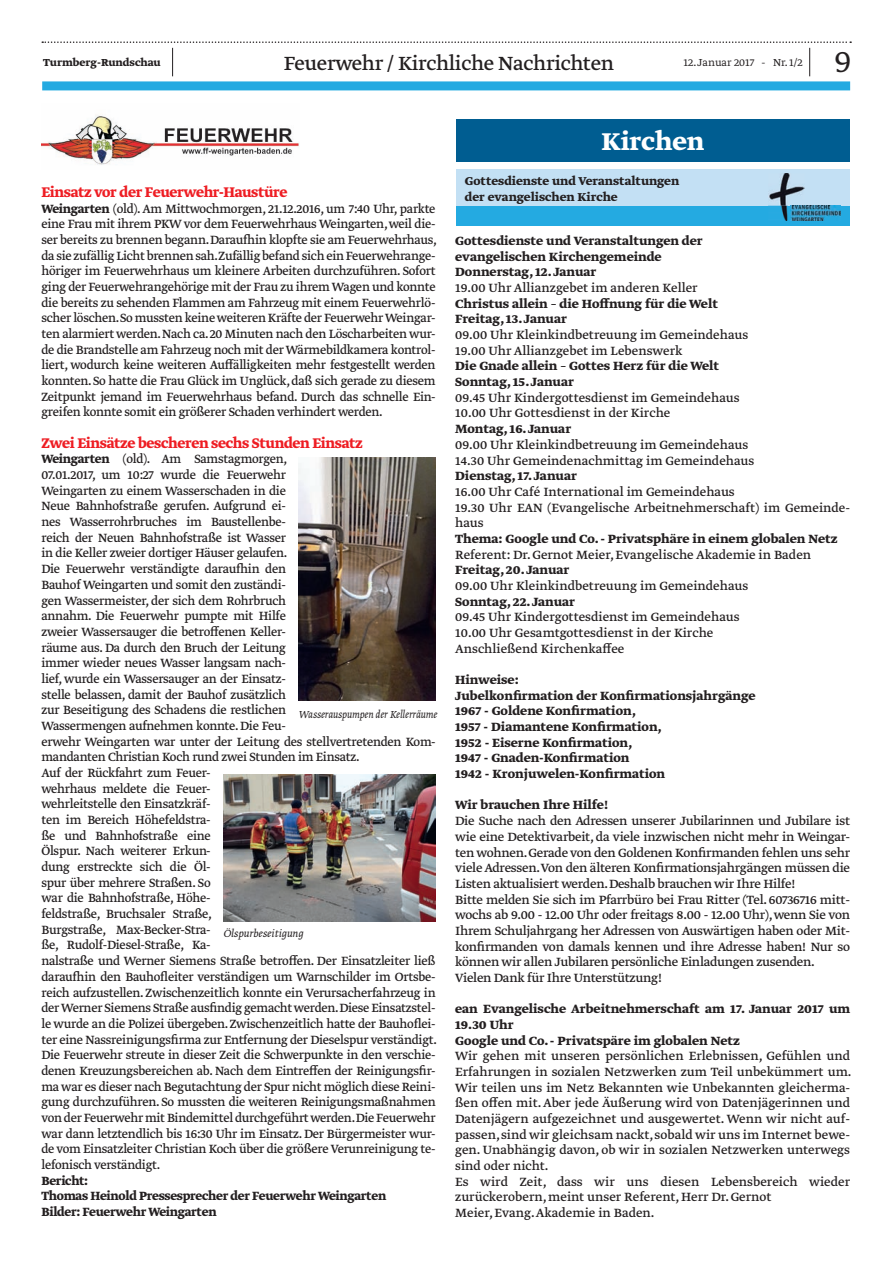
<style>
.page{position:relative;width:893px;height:1263px;background:#fff}
.page>*{position:absolute;margin:0;border:0;box-sizing:border-box;transform-origin:0 0}
.t1{font:300 36px "Greta Text Std";color:#231f20}
.t2{font:700 28.65px "Greta Text Std";color:#fff}
.t3{font:22.5px "Greta Text Std";letter-spacing:-.015em;color:#231f20}
.t4{font:700 16.5px "Greta Text Std";letter-spacing:-.02em;color:#ee1d23;scale:.96 1}
.t5{font:14.1px/15.8px "Greta Text Std";letter-spacing:-.02em;color:#231f20;text-align:justify;scale:.96 1}
.t6{font:14.1px/15.8px "Greta Text Std";color:#231f20}
.t7{font:700 14.1px/15.8px "Greta Text Std";color:#231f20}
.t8{font:14.1px/15.8px "Greta Text Std";letter-spacing:-.02em;color:#231f20}
.t9{font:700 14.1px/15.8px "Greta Text Std";letter-spacing:-.02em;color:#231f20;scale:.96 1}
.t10{font:700 13.5px/16.2px "Greta Text Std";color:#231f20}
.t11{font:italic 300 12px "Greta Text Std";color:#231f20;scale:.9 1}
.t12{font:300 12px "Greta Text Std";color:#231f20}
.t13{font:700 12px "Greta Text Std";color:#231f20}
.t14{font:italic 300 12px "Greta Text Std";color:#231f20}
.s1{font-weight:700}
</style>
<div class="page">
<div style="left:42px;top:81px;width:808px;height:9px;background:#24aae1"></div>
<svg style="left:42px;top:41px;width:809px;height:35px"></svg>
<img style="left:41px;top:115px;width:258px;height:50px">
<img style="left:299px;top:458px;width:137px;height:243px">
<img style="left:223px;top:774px;width:213px;height:147px">
<div style="left:456px;top:119px;width:393px;height:43px;background:#005d91"></div>
<div style="left:457px;top:169px;width:393px;height:57px;background:#c3e0f4"></div>
<div style="left:457px;top:206px;width:393px;height:20px;background:#24aae1"></div>
<img style="left:768px;top:173px;width:37px;height:33px">
<img style="left:781px;top:206px;width:7px;height:15px">
<img style="left:790px;top:204px;width:50px;height:17px">
<p class="t13" style="left:43px;top:56px;width:119px">Turmberg-Rundschau</p>
<h3 class="t3" style="left:284px;top:50px;width:332px">Feuerwehr / Kirchliche Nachrichten</h3>
<p class="t12" style="left:683px;top:56px;width:121px">12. Januar 2017 - Nr. 1/2</p>
<h1 class="t1" style="left:834px;top:41px;width:18px">9</h1>
<p class="t4" style="left:41px;top:182px;width:258px">Einsatz vor der Feuerwehr-Haustü re</p>
<p class="t5" style="left:41px;top:201px;width:414px"><span class="s1">Weingarten</span> (old). Am Mittwochmorgen, 21.12.2016, um 7:40 Uhr, parkte eine Frau mit ihrem PKW vor dem Feuerwehrhaus Weingarten, weil die&shy;ser bereits zu brennen begann. Daraufhin klopfte sie am Feuerwehrhaus, da sie zufällig Licht brennen sah.Zufällig befand sich ein Feuerwehrange&shy;höriger im Feuerwehrhaus um kleinere Arbeiten durchzufü hren. Sofort ging der Feuerwehrangehörige mit der Frau zu ihrem Wagen und konnte die bereits zu sehenden Flammen am Fahrzeug mit einem Feuerwehrlö&shy;scher löschen.So mussten keine weiteren Kräfte der Feuerwehr Weingar&shy;ten alarmiert werden. Nach ca. 20 Minuten nach den Löscharbeiten wur&shy;de die Brandstelle am Fahrzeug noch mit der Wärmebildkamera kontrol&shy;liert, wodurch keine weiteren Auffälligkeiten mehr festgestellt werden konnten. So hatte die Frau Glü ck im Unglü ck, daß sich gerade zu diesem Zeitpunkt jemand im Feuerwehrhaus befand. Durch das schnelle Ein&shy;greifen konnte somit ein größerer Schaden verhindert werden.</p>
<p class="t4" style="left:41px;top:433px;width:336px">Zwei Einsätze bescheren sechs Stunden Einsatz</p>
<p class="t5" style="left:41px;top:452px;width:413px;text-align:left"><span class="s1">Weingarten</span> (old). Am Samstagmorgen,<br>07.01.2017, um 10:27 wurde die Feuerwehr<br>Weingarten zu einem Wasserschaden in die<br>Neue Bahnhofstraße gerufen. Aufgrund ei-<br>nes Wasserrohrbruches im Baustellenbe-<br>reich der Neuen Bahnhofstraße ist Wasser<br>in die Keller zweier dortiger Häuser gelaufen.<br>Die Feuerwehr verständigte daraufhin den<br>Bauhof Weingarten und somit den zuständi-<br>gen Wassermeister, der sich dem Rohrbruch<br>annahm. Die Feuerwehr pumpte mit Hilfe<br>zweier Wassersauger die betroffenen Keller-<br>räume aus. Da durch den Bruch der Leitung<br>immer wieder neues Wasser langsam nach-<br>lief, wurde ein Wassersauger an der Einsatz-<br>stelle belassen, damit der Bauhof zusätzlich<br>zur Beseitigung des Schadens die restlichen<br>Wassermengen aufnehmen konnte. Die Feu-<br>erwehr Weingarten war unter der Leitung des stellvertretenden Kom&shy;mandanten Christian Koch rund zwei Stunden im Einsatz.<br>Auf der Rü ckfahrt zum Feuer-<br>wehrhaus meldete die Feuer-<br>wehrleitstelle den Einsatzkräf-<br>ten im Bereich Höhefeldstra-<br>ße und Bahnhofstraße eine<br>Ölspur. Nach weiterer Erkun-<br>dung erstreckte sich die Öl-<br>spur ü ber mehrere Straßen. So<br>war die Bahnhofstraße, Höhe-<br>feldstraße, Bruchsaler Straße,<br>Burgstraße, Max-Becker-Stra-<br>ße, Rudolf-Diesel-Straße, Ka-<br>nalstraße und Werner Siemens Straße betroffen. Der Einsatzleiter ließ daraufhin den Bauhofleiter verständigen um Warnschilder im Ortsbe&shy;reich aufzustellen. Zwischenzeitlich konnte ein Verursacherfahrzeug in der Werner Siemens Straße ausfindig gemacht werden.Diese Einsatzstel&shy;le wurde an die Polizei ü bergeben. Zwischenzeitlich hatte der Bauhoflei&shy;ter eine Nassreinigungsfirma zur Entfernung der Dieselspur verständigt.<br>Die Feuerwehr streute in dieser Zeit die Schwerpunkte in den verschie&shy;denen Kreuzungsbereichen ab. Nach dem Eintreffen der Reinigungsfir&shy;ma war es dieser nach Begutachtung der Spur nicht möglich diese Reini&shy;gung durchzufü hren. So mussten die weiteren Reinigungsmaßnahmen von der Feuerwehr mit Bindemittel durchgefü hrt werden.Die Feuerwehr war dann letztendlich bis 16:30 Uhr im Einsatz. Der Bü rgermeister wur&shy;de vom Einsatzleiter Christian Koch ü ber die größere Verunreinigung te&shy;lefonisch verständigt.</p>
<p class="t9" style="left:41px;top:1173px;width:361px">Bericht:<br>Thomas Heinold Pressesprecher der Feuerwehr Weingarten<br>Bilder: Feuerwehr Weingarten</p>
<p class="t11" style="left:299px;top:708px;width:155px">Wasserauspumpen der Kellerräume</p>
<p class="t14" style="left:223px;top:926px;width:82px">Ölspurbeseitigung</p>
<h2 class="t2" style="left:601px;top:125px;width:104px">Kirchen</h2>
<p class="t10" style="left:465px;top:174px;width:216px">Gottesdienste und Veranstaltungen der evangelischen Kirche</p>
<p class="t7" style="left:455px;top:233px;width:249px">Gottesdienste und Veranstaltungen der evangelischen Kirchengemeinde<br>Donnerstag, 12. Januar</p>
<p class="t6" style="left:455px;top:281px;width:244px">19.00 Uhr Allianzgebet im anderen Keller</p>
<p class="t7" style="left:455px;top:296px;width:264px">Christus allein – die Hoffnung fü r die Welt<br>Freitag, 13. Januar</p>
<p class="t6" style="left:455px;top:328px;width:295px">09.00 Uhr Kleinkindbetreuung im Gemeindehaus<br>19.00 Uhr Allianzgebet im Lebenswerk</p>
<p class="t7" style="left:455px;top:359px;width:266px">Die Gnade allein – Gottes Herz fü r die Welt<br>Sonntag, 15. Januar</p>
<p class="t6" style="left:455px;top:390px;width:286px">09.45 Uhr Kindergottesdienst im Gemeindehaus<br>10.00 Uhr Gottesdienst in der Kirche</p>
<p class="t7" style="left:455px;top:422px;width:118px">Montag, 16. Januar</p>
<p class="t6" style="left:455px;top:437px;width:301px">09.00 Uhr Kleinkindbetreuung im Gemeindehaus<br>14.30 Uhr Gemeindenachmittag im Gemeindehaus</p>
<p class="t7" style="left:455px;top:469px;width:123px">Dienstag, 17. Januar</p>
<p class="t6" style="left:455px;top:484px;width:396px">16.00 Uhr Café International im Gemeindehaus<br>19.30 Uhr EAN (Evangelische Arbeitnehmerschaft) im Gemeinde&shy;haus</p>
<p class="t7" style="left:455px;top:531px;width:384px">Thema: Google und Co. - Privatsphäre in einem globalen Netz</p>
<p class="t6" style="left:455px;top:547px;width:357px">Referent: Dr. Gernot Meier, Evangelische Akademie in Baden</p>
<p class="t7" style="left:455px;top:563px;width:116px">Freitag, 20. Januar</p>
<p class="t6" style="left:455px;top:578px;width:295px">09.00 Uhr Kleinkindbetreuung im Gemeindehaus</p>
<p class="t7" style="left:455px;top:594px;width:121px">Sonntag, 22. Januar</p>
<p class="t6" style="left:455px;top:610px;width:286px">09.45 Uhr Kindergottesdienst im Gemeindehaus<br>10.00 Uhr Gesamtgottesdienst in der Kirche<br>Anschließend Kirchenkaffee</p>
<p class="t7" style="left:455px;top:672px;width:302px">Hinweise:<br>Jubelkonfirmation der Konfirmationsjahrgänge<br>1967 - Goldene Konfirmation,<br>1957 - Diamantene Konfirmation,<br>1952 - Eiserne Konfirmation,<br>1947 - Gnaden-Konfirmation<br>1942 - Kronjuwelen-Konfirmation</p>
<p class="t7" style="left:455px;top:798px;width:154px">Wir brauchen Ihre Hilfe!</p>
<p class="t8" style="left:455px;top:814px;width:396px">Die Suche nach den Adressen unserer Jubilarinnen und Jubilare ist wie eine Detektivarbeit, da viele inzwischen nicht mehr in Weingar&shy;ten wohnen. Gerade von den Goldenen Konfirmanden fehlen uns sehr viele Adressen.Von den älteren Konfirmationsjahrgängen mü ssen die Listen aktualisiert werden. Deshalb brauchen wir Ihre Hilfe!<br>Bitte melden Sie sich im Pfarrbü ro bei Frau Ritter (Tel. 60736716 mitt&shy;wochs ab 9.00 - 12.00 Uhr oder freitags 8.00 - 12.00 Uhr), wenn Sie von Ihrem Schuljahrgang her Adressen von Auswärtigen haben oder Mit&shy;konfirmanden von damals kennen und ihre Adresse haben! Nur so können wir allen Jubilaren persönliche Einladungen zusenden.<br>Vielen Dank fü r Ihre Unterstü tzung!</p>
<p class="t7" style="left:455px;top:1002px;width:396px">ean Evangelische Arbeitnehmerschaft am 17. Januar 2017 um<br>19.30 Uhr<br>Google und Co. - Privatspäre im globalen Netz</p>
<p class="t6" style="left:455px;top:1049px;width:398px">Wir gehen mit unseren persönlichen Erlebnissen, Gefü hlen und Erfahrungen in sozialen Netzwerken zum Teil unbekü mmert um.<br>Wir teilen uns im Netz Bekannten wie Unbekannten gleicherma&shy;ßen offen mit. Aber jede Äußerung wird von Datenjägerinnen und Datenjägern aufgezeichnet und ausgewertet. Wenn wir nicht auf&shy;passen, sind wir gleichsam nackt, sobald wir uns im Internet bewe&shy;gen. Unabhängig davon, ob wir in sozialen Netzwerken unterwegs sind oder nicht.<br>Es wird Zeit, dass wir uns diesen Lebensbereich wieder zurü ckerobern, meint unser Referent, Herr Dr. Gernot<br>Meier, Evang. Akademie in Baden.</p>
</div>
